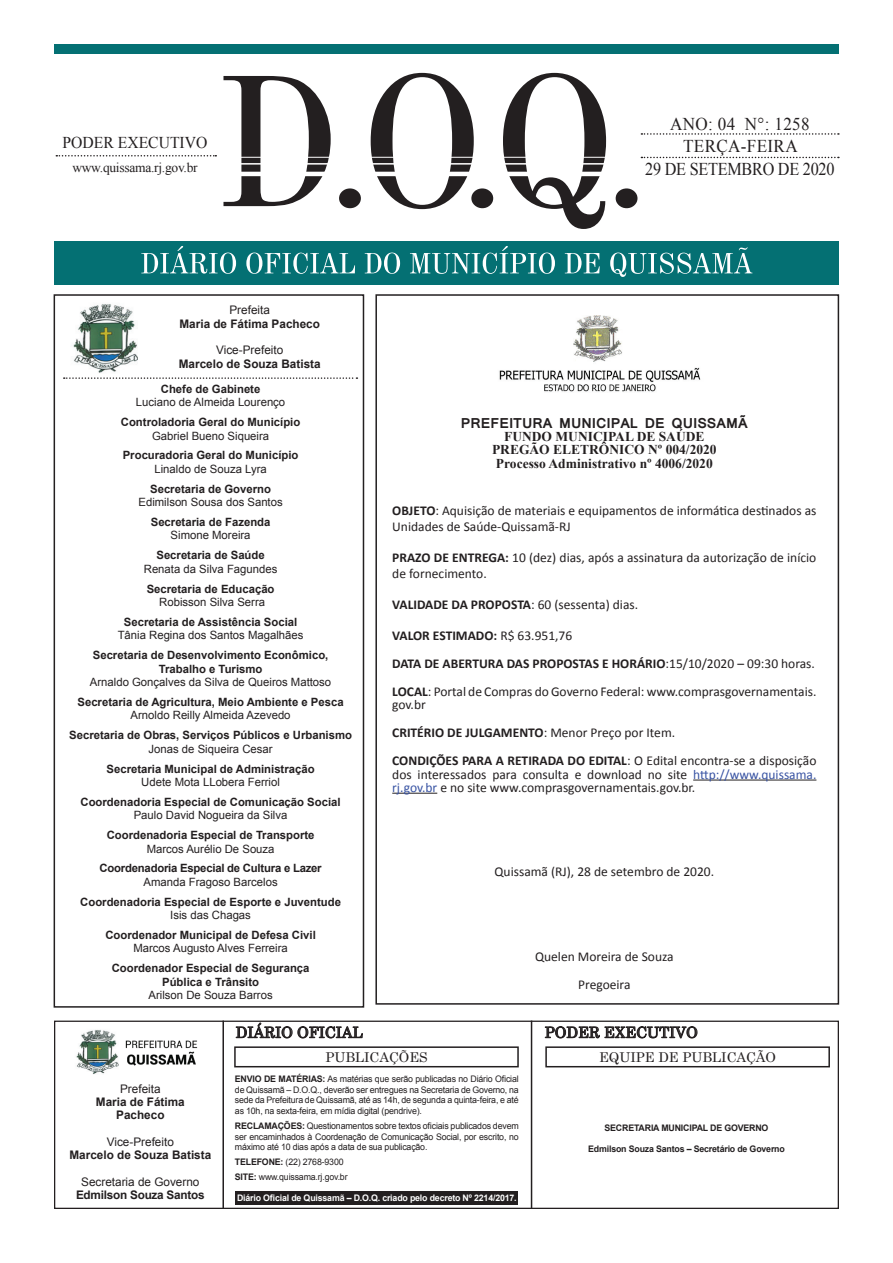
<style>
.page{position:relative;width:893px;height:1263px;background:#fff}
.page>*{position:absolute;margin:0;border:0;box-sizing:border-box;transform-origin:0 0}
.t1{font:18px/22.5px "Times New Roman";letter-spacing:.02em;color:#231f20;text-align:center;scale:.95 1}
.t2{font:16.5px "Times New Roman";color:#231f20;scale:.95 1}
.t3{font:15px "Century";color:#231f20}
.t4{font:13.5px/28.2px "Calibri";color:#231f20}
.t5{font:700 13.5px/13.2px "Times New Roman";color:#231f20;text-align:center}
.t6{font:700 13.5px "Calibri";color:#231f20}
.t7{font:13.5px "Century";color:#231f20}
.t8{font:700 13.5px "Mangal";color:#231f20}
.t9{font:13.5px "Times New Roman";letter-spacing:-.02em;color:#231f20}
.t10{font:700 11.85px/13.4px "Arial";color:#231f20;text-align:center}
.t11{font:11.85px "Arial";color:#231f20}
.t12{font:700 11.85px "Arial";letter-spacing:-.02em;color:#231f20}
.t13{font:700 11.4px/13.5px "Arial";color:#231f20;text-align:center}
.t14{font:11.4px "Arial";color:#231f20}
.t15{font:700 11.4px "Arial";letter-spacing:-.02em;color:#231f20}
.t16{font:9px/10.5px "Arial";letter-spacing:-.02em;color:#231f20;text-align:justify}
.t17{font:700 9px "Arial";letter-spacing:-.02em;color:#231f20}
.t18{font:700 9px "Arial";letter-spacing:-.02em;color:#fff}
.s1{font-weight:700}
.s2{font-weight:400}
.s3{color:#3853a3}
</style>
<div class="page">
<div style="left:375px;top:294px;width:464px;height:711px;border:2px solid #231f20"></div>
<div style="left:54px;top:242px;width:785px;height:43px;background:#047073"></div>
<svg style="left:141px;top:246px;width:611px;height:31px"></svg>
<svg style="left:641px;top:133px;width:198px;height:2px"></svg>
<svg style="left:56px;top:155px;width:160px;height:2px"></svg>
<svg style="left:641px;top:157px;width:198px;height:1px"></svg>
<svg style="left:223px;top:73px;width:414px;height:156px"></svg>
<hr style="left:233px;top:172px;width:387px;height:4px;background:#fff">
<hr style="left:233px;top:163px;width:387px;height:2px;background:#fff">
<hr style="left:233px;top:157px;width:387px;height:1px;background:#fff">
<div style="left:236px;top:1191px;width:282px;height:13px;background:#231f20"></div>
<img style="left:63px;top:304px;width:75px;height:74px">
<div style="left:54px;top:294px;width:310px;height:714px;border:2px solid #231f20"></div>
<svg style="left:64px;top:377px;width:293px;height:2px"></svg>
<div style="left:54px;top:1020px;width:785px;height:189px;border:1px solid #231f20"></div>
<svg style="left:235px;top:1022px;width:128px;height:17px"></svg>
<svg style="left:544px;top:1026px;width:154px;height:13px"></svg>
<div style="left:234px;top:1046px;width:285px;height:21px;border:2px solid #231f20"></div>
<div style="left:545px;top:1046px;width:285px;height:21px;border:2px solid #231f20"></div>
<hr style="left:531px;top:1020px;width:1px;height:189px;background:#231f20">
<hr style="left:222px;top:1020px;width:2px;height:189px;background:#231f20">
<div style="left:54px;top:44px;width:785px;height:9px;background:#047073"></div>
<img style="left:76px;top:1030px;width:43px;height:44px">
<img style="left:125px;top:1040px;width:72px;height:26px">
<img style="left:499px;top:315px;width:202px;height:77px">
<hr style="left:693px;top:780px;width:123px;height:1px;background:#231f20">
<hr style="left:392px;top:793px;width:45px;height:1px;background:#231f20">
<p class="t2" style="left:63px;top:131px;width:154px">PODER EXECUTIVO</p>
<p class="t9" style="left:72px;top:158px;width:127px">www.quissama.rj.gov.br</p>
<h1 class="t1" style="left:645px;top:112px;width:201px">ANO: 04 N°: 1258 terça-feira<br>29 DE setembro DE 2020</h1>
<p class="t11" style="left:229px;top:303px;width:42px">Prefeita</p>
<p class="t10" style="left:179px;top:317px;width:142px">Maria de Fátima Pacheco</p>
<p class="t11" style="left:216px;top:342px;width:69px">Vice-Prefeito</p>
<p class="t10" style="left:179px;top:357px;width:143px">Marcelo de Souza Batista</p>
<p class="t13" style="left:161px;top:382px;width:101px">Chefe de Gabinete</p>
<p class="t14" style="left:136px;top:395px;width:151px">Luciano de Almeida Lourenço</p>
<p class="t13" style="left:121px;top:416px;width:181px">Controladoria Geral do Município</p>
<p class="t14" style="left:152px;top:428px;width:119px">Gabriel Bueno Siqueira</p>
<p class="t13" style="left:123px;top:449px;width:177px">Procuradoria Geral do Município</p>
<p class="t14" style="left:154px;top:461px;width:114px">Linaldo de Souza Lyra</p>
<p class="t13" style="left:150px;top:482px;width:122px">Secretaria de Governo</p>
<p class="t14" style="left:138px;top:495px;width:146px">Edimilson Sousa dos Santos</p>
<p class="t13" style="left:151px;top:515px;width:121px">Secretaria de Fazenda</p>
<p class="t14" style="left:171px;top:528px;width:81px">Simone Moreira</p>
<p class="t13" style="left:156px;top:549px;width:110px">Secretaria de Saúde</p>
<p class="t14" style="left:144px;top:561px;width:135px">Renata da Silva Fagundes</p>
<p class="t13" style="left:147px;top:582px;width:129px">Secretaria de Educação</p>
<p class="t14" style="left:159px;top:594px;width:107px">Robisson Silva Serra</p>
<p class="t13" style="left:124px;top:615px;width:175px">Secretaria de Assistência Social</p>
<p class="t14" style="left:118px;top:628px;width:187px">Tânia Regina dos Santos Magalhães</p>
<p class="t13" style="left:93px;top:649px;width:237px">Secretaria de Desenvolvimento Econômico,<br>Trabalho e Turismo</p>
<p class="t14" style="left:90px;top:675px;width:243px">Arnaldo Gonçalves da Silva de Queiros Mattoso</p>
<p class="t13" style="left:77px;top:695px;width:268px">Secretaria de Agricultura, Meio Ambiente e Pesca</p>
<p class="t14" style="left:131px;top:708px;width:162px">Arnoldo Reilly Almeida Azevedo</p>
<p class="t13" style="left:69px;top:729px;width:284px">Secretaria de Obras, Serviços Públicos e Urbanismo</p>
<p class="t14" style="left:149px;top:741px;width:126px">Jonas de Siqueira Cesar</p>
<p class="t13" style="left:107px;top:762px;width:210px">Secretaria Municipal de Administração</p>
<p class="t14" style="left:141px;top:774px;width:140px">Udete Mota LLobera Ferriol</p>
<p class="t13" style="left:81px;top:795px;width:262px">Coordenadoria Especial de Comunicação Social</p>
<p class="t14" style="left:134px;top:808px;width:155px">Paulo David Nogueira da Silva</p>
<p class="t13" style="left:107px;top:829px;width:209px">Coordenadoria Especial de Transporte</p>
<p class="t14" style="left:147px;top:841px;width:129px">Marcos Aurélio De Souza</p>
<p class="t15" style="left:100px;top:861px;width:224px">Coordenadoria Especial de Cultura e Lazer</p>
<p class="t14" style="left:144px;top:874px;width:136px">Amanda Fragoso Barcelos</p>
<p class="t13" style="left:80px;top:895px;width:262px">Coordenadoria Especial de Esporte e Juventude</p>
<p class="t14" style="left:170px;top:908px;width:82px">Isis das Chagas</p>
<p class="t13" style="left:105px;top:928px;width:212px">Coordenador Municipal de Defesa Civil</p>
<p class="t14" style="left:133px;top:941px;width:156px">Marcos Augusto Alves Ferreira</p>
<p class="t13" style="left:112px;top:962px;width:199px">Coordenador Especial de Segurança<br>Pública e Trânsito</p>
<p class="t14" style="left:149px;top:988px;width:126px">Arilson De Souza Barros</p>
<p class="t8" style="left:461px;top:411px;width:288px">PREFEITURA MUNICIPAL DE QUISSAMÃ</p>
<p class="t5" style="left:492px;top:430px;width:226px">FUNDO MUNICIPAL DE SAÚDE<br>PREGÃO ELETRÔNICO Nº 004/2020<br>Processo Administrativo nº 4006/2020</p>
<p class="t4" style="left:392px;top:501px;width:426px;line-height:16px"><span class="s1">OBJETO</span>: Aquisição de materiais e equipamentos de informática destinados as<br>Unidades de Saúde-Quissamã-RJ</p>
<p class="t4" style="left:392px;top:548px;width:426px;line-height:16px"><span class="s1">PRAZO DE ENTREGA:</span> 10 (dez) dias, após a assinatura da autorização de início de fornecimento.</p>
<p class="t6" style="left:392px;top:596px;width:247px">VALIDADE DA PROPOSTA<span class="s2">: 60 (sessenta) dias.</span></p>
<p class="t4" style="left:392px;top:620px;width:426px"><span class="s1">VALOR ESTIMADO:</span> R$ 63.951,76<br><span class="s1">DATA DE ABERTURA DAS PROPOSTAS E HORÁRIO</span>:15/10/2020 – 09:30 horas.<br><span class="s1">LOCAL</span>: Portal de Compras do Governo Federal: www.comprasgovernamentais.</p>
<p class="t4" style="left:392px;top:690px;width:426px">gov.br<br><span class="s1">CRITÉRIO DE JULGAMENTO</span>: Menor Preço por Item.<br><span class="s1">CONDIÇÕES PARA A RETIRADA DO EDITAL</span>: O Edital encontra-se a disposição</p>
<p class="t4" style="left:392px;top:767px;width:426px;line-height:13.2px">dos interessados para consulta e download no site <span class="s3">http://www.quissama. rj.gov.br</span> e no site www.comprasgovernamentais.gov.br.</p>
<p class="t4" style="left:494px;top:857px;width:221px">Quissamã (RJ), 28 de setembro de 2020.</p>
<p class="t4" style="left:535px;top:941px;width:140px;text-align:center">Quelen Moreira de Souza<br>Pregoeira</p>
<p class="t11" style="left:120px;top:1081px;width:42px">Prefeita</p>
<p class="t10" style="left:96px;top:1095px;width:90px">Maria de Fátima<br>Pacheco</p>
<p class="t11" style="left:107px;top:1134px;width:69px">Vice-Prefeito</p>
<p class="t10" style="left:69px;top:1149px;width:143px">Marcelo de Souza Batista</p>
<p class="t11" style="left:81px;top:1174px;width:120px">Secretaria de Governo</p>
<p class="t12" style="left:76px;top:1187px;width:130px">Edmilson Souza Santos</p>
<p class="t3" style="left:236px;top:1020px;width:128px">DIÁRIO OFICIAL</p>
<p class="t3" style="left:545px;top:1020px;width:155px">PODER EXECUTIVO</p>
<p class="t7" style="left:325px;top:1046px;width:104px">PUBLICAÇÕES</p>
<p class="t7" style="left:599px;top:1046px;width:178px">EQUIPE DE PUBLICAÇÃO</p>
<p class="t16" style="left:235px;top:1074px;width:285px"><span class="s1">ENVIO DE MATÉRIAS:</span> As matérias que serão publicadas no Diário Oficial de Quissamã – D.O.Q., deverão ser entregues na Secretaria de Governo, na sede da Prefeitura de Quissamã, até as 14h, de segunda a quinta-feira, e até as 10h, na sexta-feira, em mídia digital (pendrive).</p>
<p class="t16" style="left:235px;top:1121px;width:285px"><span class="s1">RECLAMAÇÕES:</span> Questionamentos sobre textos oficiais publicados devem ser encaminhados à Coordenação de Comunicação Social, por escrito, no máximo até 10 dias após a data de sua publicação.</p>
<p class="t16" style="left:235px;top:1154px;width:114px;line-height:15px"><span class="s1">TELEFONE:</span> (22) 2768-9300<br><span class="s1">SITE:</span> www.quissama.rj.gov.br</p>
<p class="t18" style="left:237px;top:1192px;width:281px">Diário Oficial de Quissamã – D.O.Q. criado pelo decreto Nº 2214/2017.</p>
<p class="t17" style="left:605px;top:1122px;width:165px">SECRETARIA MUNICIPAL DE GOVERNO</p>
<p class="t17" style="left:588px;top:1143px;width:198px">Edmilson Souza Santos – Secretário de Governo</p>
</div>
